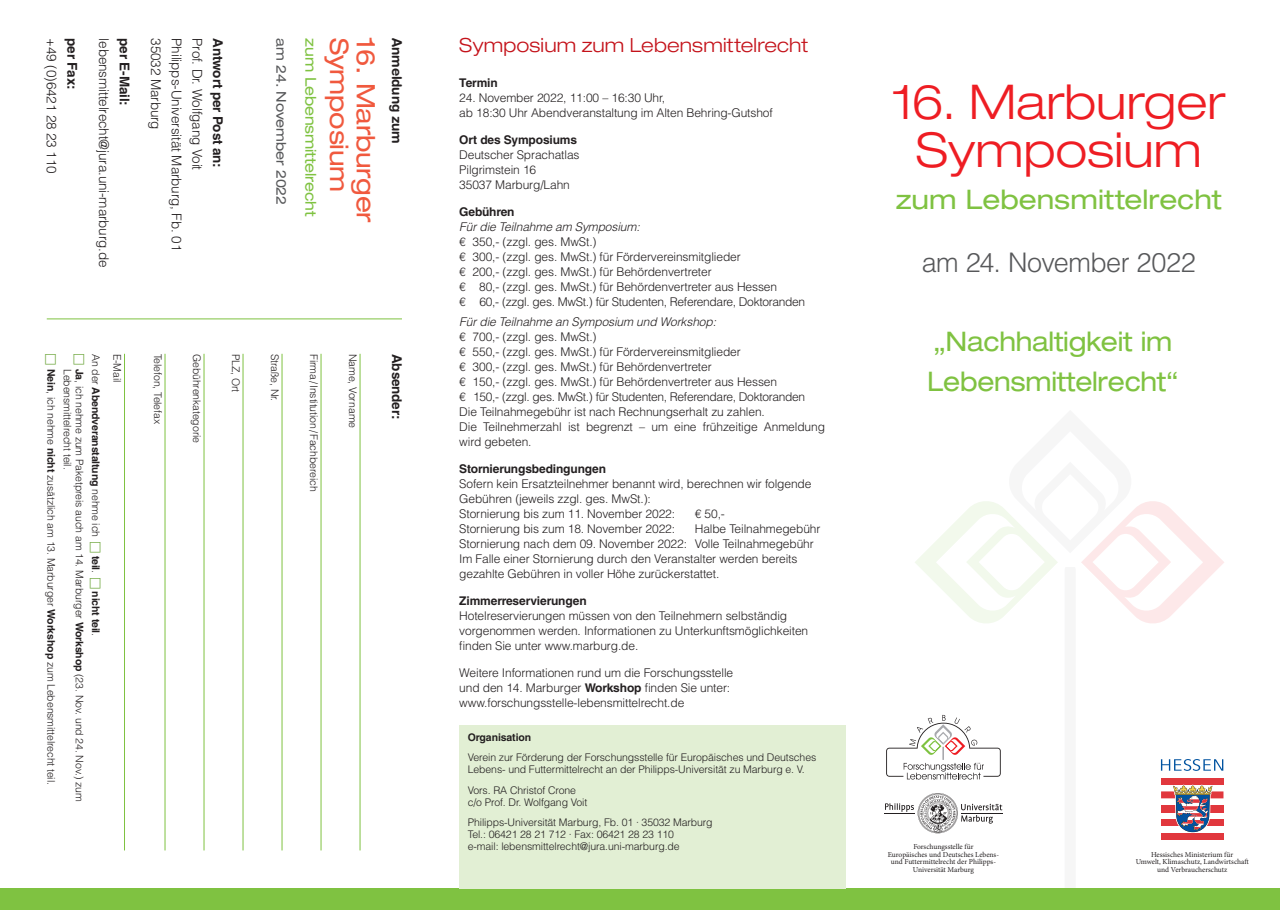
<style>
.page{position:relative;width:1280px;height:910px;background:#fff}
.page>*{position:absolute;margin:0;border:0;box-sizing:border-box;transform-origin:0 0}
.t1{font:300 expanded 48px/48px "Helvetica Neue LT Pro";letter-spacing:.005em;color:#ee1d23;text-align:center}
.t2{font:expanded 27px/39.6px "Helvetica Neue LT Pro";letter-spacing:-.01em;color:#7fc241;scale:.95 1}
.t3{font:expanded 27px "Helvetica Neue LT Pro";letter-spacing:-.01em;color:#7fc241}
.t4{font:300 27px "Helvetica LT Std";letter-spacing:-.02em;color:#57585a}
.t5{font:expanded 25.5px "Helvetica Neue LT Pro";letter-spacing:-.01em;color:#f0593e}
.t6{font:300 expanded 19.5px "Helvetica Neue LT Pro";letter-spacing:.01em;color:#c4121a}
.t7{font:expanded 15px "Helvetica Neue LT Pro";letter-spacing:-.01em;color:#7fc241}
.t8{font:300 13.5px "Helvetica LT Std";letter-spacing:-.01em;color:#231f20}
.t9{font:700 13.5px "Helvetica LT Std";letter-spacing:-.01em;color:#231f20}
.t10{font:expanded 13.5px "Helvetica Neue LT Pro";letter-spacing:-.01em;color:#57585a}
.t11{font:700 13.5px "Helvetica Rounded LT Std";letter-spacing:-.01em;color:#231f20}
.t12{font:300 12px/15px "Helvetica LT Std";letter-spacing:-.01em;color:#231f20}
.t13{font:700 12px "Helvetica LT Std";letter-spacing:-.01em;color:#231f20}
.t14{font:italic 300 12px "Helvetica LT Std";letter-spacing:-.01em;color:#231f20}
.t15{font:300 10.5px/12px "Helvetica LT Std";letter-spacing:-.01em;color:#231f20}
.t16{font:700 10.5px "Helvetica LT Std";letter-spacing:-.01em;color:#231f20}
.t17{font:7.5px/7.5px "Minion Pro";letter-spacing:-.005em;color:#231f20;text-align:center}
.s1{font-weight:300}
.s2{font-weight:700}
</style>
<div class="page">
<hr style="left:884px;top:813px;width:31px;height:1px;background:#231f20">
<div style="left:0;top:889px;width:1280px;height:21px;background:#7fc241"></div>
<div style="left:459px;top:725px;width:387px;height:164px;background:#e2efd4"></div>
<hr style="left:360px;top:354px;width:1px;height:496px;background:#7fc241">
<hr style="left:321px;top:354px;width:1px;height:496px;background:#7fc241">
<hr style="left:282px;top:354px;width:1px;height:496px;background:#7fc241">
<hr style="left:243px;top:354px;width:1px;height:496px;background:#7fc241">
<hr style="left:204px;top:354px;width:1px;height:496px;background:#7fc241">
<hr style="left:165px;top:354px;width:1px;height:496px;background:#7fc241">
<hr style="left:124px;top:354px;width:1px;height:496px;background:#7fc241">
<hr style="left:47px;top:319px;width:355px;height:1px;background:#7fc241">
<svg style="left:885px;top:501px;width:339px;height:388px"></svg>
<p class="t8" style="left:60px;top:38px;width:137px;rotate:90deg">+49 (0)6421 28 23 110</p>
<p class="t9" style="left:80px;top:38px;width:53px;rotate:90deg">per Fax:</p>
<p class="t8" style="left:112px;top:38px;width:231px;rotate:90deg">lebensmittelrecht@jura.uni-marburg.de</p>
<p class="t9" style="left:133px;top:38px;width:69px;rotate:90deg">per E-Mail:</p>
<p class="t8" style="left:164px;top:38px;width:93px;rotate:90deg">35032 Marburg</p>
<p class="t8" style="left:185px;top:38px;width:214px;rotate:90deg">Philipps-Universität Marburg, Fb. 01</p>
<p class="t8" style="left:206px;top:38px;width:133px;rotate:90deg">Prof. Dr. Wolfgang Voit</p>
<p class="t9" style="left:226px;top:38px;width:131px;rotate:90deg">Antwort per Post an:</p>
<p class="t10" style="left:289px;top:38px;width:169px;rotate:90deg">am 24. November 2022</p>
<p class="t7" style="left:320px;top:38px;width:180px;rotate:90deg">zum Lebensmittelrecht</p>
<h3 class="t5" style="left:354px;top:38px;width:155px;rotate:90deg">Symposium</h3>
<h3 class="t5" style="left:381px;top:38px;width:186px;rotate:90deg">16. Marburger</h3>
<p class="t11" style="left:405px;top:38px;width:107px;rotate:90deg">Anmeldung zum</p>
<h3 class="t6" style="left:459px;top:34px;width:351px">Symposium zum Lebensmittelrecht</h3>
<p class="t13" style="left:459px;top:76px;width:40px">Termin</p>
<p class="t12" style="left:459px;top:90px;width:315px">24. November 2022, 11:00 – 16:30 Uhr,<br>ab 18:30 Uhr Abendveranstaltung im Alten Behring-Gutshof</p>
<p class="t13" style="left:459px;top:133px;width:119px">Ort des Symposiums</p>
<p class="t12" style="left:459px;top:147px;width:122px">Deutscher Sprachatlas<br>Pilgrimstein 16<br>35037 Marburg/Lahn</p>
<p class="t13" style="left:459px;top:205px;width:57px">Gebühren</p>
<p class="t14" style="left:459px;top:220px;width:182px">Für die Teilnahme am Symposium:</p>
<p class="t12" style="left:459px;top:234px;width:348px">€ 350,- (zzgl. ges. MwSt.)<br>€ 300,- (zzgl. ges. MwSt.) für Fördervereinsmitglieder<br>€ 200,- (zzgl. ges. MwSt.) für Behördenvertreter<br>€ 80,- (zzgl. ges. MwSt.) für Behördenvertreter aus Hessen<br>€ 60,- (zzgl. ges. MwSt.) für Studenten, Referendare, Doktoranden</p>
<p class="t14" style="left:459px;top:314px;width:258px">Für die Teilnahme an Symposium und Workshop:</p>
<p class="t12" style="left:459px;top:329px;width:367px">€ 700,- (zzgl. ges. MwSt.)<br>€ 550,- (zzgl. ges. MwSt.) für Fördervereinsmitglieder<br>€ 300,- (zzgl. ges. MwSt.) für Behördenvertreter<br>€ 150,- (zzgl. ges. MwSt.) für Behördenvertreter aus Hessen<br>€ 150,- (zzgl. ges. MwSt.) für Studenten, Referendare, Doktoranden Die Teilnahmegebühr ist nach Rechnungserhalt zu zahlen.<br>Die Teilnehmerzahl ist begrenzt – um eine frühzeitige Anmeldung wird gebeten.</p>
<p class="t13" style="left:459px;top:461px;width:148px">Stornierungsbedingungen</p>
<p class="t12" style="left:459px;top:476px;width:354px">Sofern kein Ersatzteilnehmer benannt wird, berechnen wir folgende<br>Gebühren (jeweils zzgl. ges. MwSt.):<br>Stornierung bis zum 11. November 2022:</p>
<p class="t16" style="left:102px;top:354px;width:185px;rotate:90deg"><span class="s1">An der</span> Abendveranstaltung <span class="s1">nehme ich</span></p>
<p class="t16" style="left:102px;top:555px;width:19px;rotate:90deg">teil<span class="s1">.</span></p>
<p class="t15" style="left:123px;top:354px;width:30px;rotate:90deg">E-Mail</p>
<p class="t15" style="left:164px;top:354px;width:72px;rotate:90deg">Telefon, Telefax</p>
<p class="t15" style="left:203px;top:354px;width:91px;rotate:90deg">Gebührenkategorie</p>
<p class="t15" style="left:242px;top:354px;width:40px;rotate:90deg">PLZ, Ort</p>
<p class="t15" style="left:281px;top:354px;width:49px;rotate:90deg">Straße, Nr.</p>
<p class="t15" style="left:320px;top:354px;width:139px;rotate:90deg">Firma/Institution/Fachbereich</p>
<p class="t15" style="left:359px;top:354px;width:76px;rotate:90deg">Name, Vorname</p>
<p class="t9" style="left:405px;top:354px;width:67px;rotate:90deg">Absender:</p>
<p class="t15" style="left:104px;top:369px;width:434px;line-height:16.2px;text-indent:222px;rotate:90deg"><span class="s2">nicht teil</span>.<br><span class="s2">Ja</span>, ich nehme zum Paketpreis auch am 14. Marburger <span class="s2">Workshop</span> (23. Nov. und 24. Nov.) zum</p>
<p class="t15" style="left:76px;top:369px;width:417px;line-height:16.2px;rotate:90deg">Lebensmittelrecht teil.<br><span class="s2">Nein</span>, ich nehme <span class="s2">nicht</span> zusätzlich am 13. Marburger <span class="s2">Workshop</span> zum Lebensmittelrecht teil.</p>
<p class="t12" style="left:695px;top:506px;width:32px">€ 50,-</p>
<p class="t12" style="left:459px;top:521px;width:217px">Stornierung bis zum 18. November 2022:</p>
<p class="t12" style="left:459px;top:521px;width:363px;text-indent:236px">Halbe Teilnahmegebühr Stornierung nach dem 09. November 2022: Volle Teilnahmegebühr Im Falle einer Stornierung durch den Veranstalter werden bereits gezahlte Gebühren in voller Höhe zurückerstattet.</p>
<p class="t13" style="left:459px;top:593px;width:129px">Zimmerreservierungen</p>
<p class="t12" style="left:459px;top:608px;width:350px">Hotelreservierungen müssen von den Teilnehmern selbständig vorgenommen werden. Informationen zu Unterkunftsmöglichkeiten finden Sie unter www.marburg.de.</p>
<p class="t12" style="left:459px;top:665px;width:276px">Weitere Informationen rund um die Forschungsstelle und den 14. Marburger <span class="s2">Workshop</span> finden Sie unter: www.forschungsstelle-lebensmittelrecht.de</p>
<p class="t16" style="left:468px;top:731px;width:65px">Organisation</p>
<p class="t15" style="left:468px;top:752px;width:350px">Verein zur Förderung der Forschungsstelle für Europäisches und Deutsches<br>Lebens- und Futtermittelrecht an der Philipps-Universität zu Marburg e. V.</p>
<p class="t15" style="left:468px;top:784px;width:121px">Vors. RA Christof Crone c/o Prof. Dr. Wolfgang Voit</p>
<p class="t15" style="left:468px;top:817px;width:246px">Philipps-Universität Marburg, Fb. 01 · 35032 Marburg<br>Tel.: 06421 28 21 712 · Fax: 06421 28 23 110<br>e-mail: lebensmittelrecht@jura.uni-marburg.de</p>
<h1 class="t1" style="left:892px;top:77px;width:334px">16. Marburger<br>Symposium</h1>
<h2 class="t3" style="left:896px;top:183px;width:328px">zum Lebensmittelrecht</h2>
<h2 class="t4" style="left:922px;top:246px;width:276px">am 24. November 2022</h2>
<h2 class="t2" style="left:927px;top:321px;width:266px">„Nachhaltigkeit im<br>Lebensmittelrecht“</h2>
<p class="t17" style="left:888px;top:843px;width:113px">Forschungsstelle für<br>Europäisches und Deutsches Lebens&shy;und Futtermittelrecht der Philipps-<br>Universität Marburg</p>
<p class="t17" style="left:1136px;top:850px;width:115px">Hessisches Ministerium für<br>Umwelt, Klimaschutz, Landwirtschaft und Verbraucherschutz</p>
</div>
